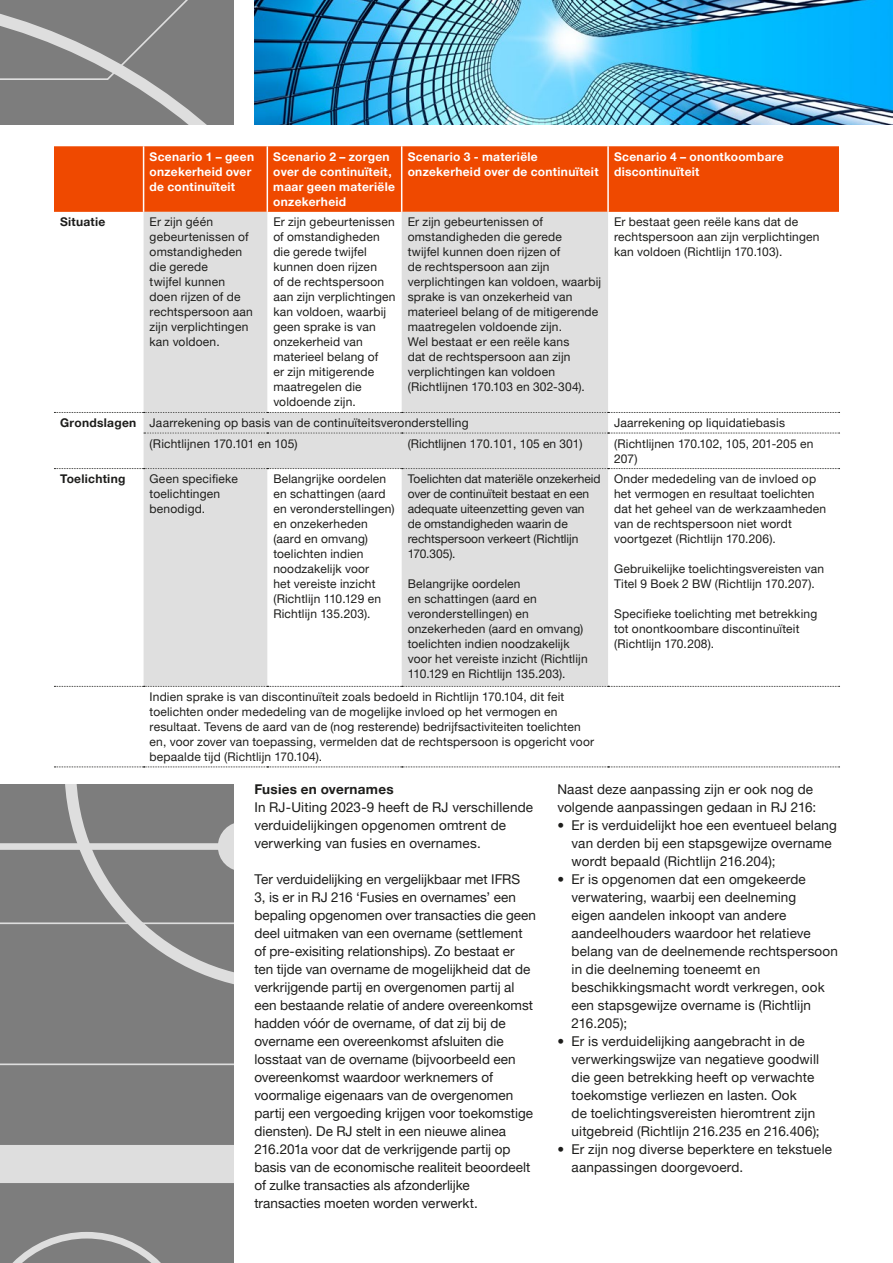
<style>
.page{position:relative;width:893px;height:1263px;background:#fff}
.page>*{position:absolute;margin:0;border:0;box-sizing:border-box;transform-origin:0 0}
.t1{font:13.5px/18px "Helvetica Neue LT Pro";letter-spacing:.005em;color:#1d1d1b}
.t2{font:700 13.5px "Helvetica Neue LT Pro";letter-spacing:.02em;color:#1d1d1b}
.t3{font:12px/15px "Helvetica Neue LT Pro";letter-spacing:.015em;color:#1d1d1b}
.t4{font:700 12px/15px "Helvetica Neue LT Pro";letter-spacing:.025em;color:#fff}
.t5{font:12px/15px "Helvetica Neue LT Pro";letter-spacing:-.005em;color:#1d1d1b}
.t6{font:700 12px "Helvetica Neue LT Pro";letter-spacing:.025em;color:#1d1d1b}
.s1{font-weight:700}
</style>
<div class="page">
<img style="left:254px;top:0;width:639px;height:124px">
<svg style="left:0;top:784px;width:233px;height:479px;background:#8a8a8a"></svg>
<svg style="left:0;top:0;width:233px;height:124px;background:#868686"></svg>
<div style="left:54px;top:146px;width:785px;height:66px;background:#ef4900"></div>
<svg style="left:144px;top:212px;width:464px;height:474px;fill:#dfdfdf"></svg>
<svg style="left:54px;top:412px;width:786px;height:1px"></svg>
<svg style="left:144px;top:433px;width:696px;height:1px"></svg>
<svg style="left:54px;top:468px;width:786px;height:1px"></svg>
<svg style="left:54px;top:686px;width:786px;height:1px"></svg>
<svg style="left:54px;top:766px;width:786px;height:1px"></svg>
<hr style="left:143px;top:146px;width:1px;height:66px;background:#fff">
<hr style="left:267px;top:146px;width:1px;height:66px;background:#fff">
<hr style="left:401px;top:146px;width:1px;height:66px;background:#fff">
<hr style="left:607px;top:146px;width:2px;height:66px;background:#fff">
<p class="t4" style="left:150px;top:149px;width:106px">Scenario 1 – geen onzekerheid over de continuïteit</p>
<p class="t4" style="left:273px;top:149px;width:123px">Scenario 2 – zorgen over de continuïteit, maar geen materiële onzekerheid</p>
<p class="t4" style="left:408px;top:149px;width:192px">Scenario 3 - materiële onzekerheid over de continuïteit</p>
<p class="t4" style="left:614px;top:149px;width:171px">Scenario 4 – onontkoombare discontinuïteit</p>
<p class="t6" style="left:60px;top:215px;width:47px">Situatie</p>
<p class="t3" style="left:150px;top:214px;width:105px">Er zijn géén gebeurtenissen of omstandigheden die gerede<br>twijfel kunnen doen rijzen of de rechtspersoon aan zijn verplichtingen kan voldoen.</p>
<p class="t3" style="left:273px;top:214px;width:124px">Er zijn gebeurtenissen of omstandigheden die gerede twijfel kunnen doen rijzen<br>of de rechtspersoon aan zijn verplichtingen kan voldoen, waarbij geen sprake is van onzekerheid van materieel belang of<br>er zijn mitigerende maatregelen die voldoende zijn.</p>
<p class="t3" style="left:408px;top:214px;width:195px">Er zijn gebeurtenissen of omstandigheden die gerede<br>twijfel kunnen doen rijzen of<br>de rechtspersoon aan zijn verplichtingen kan voldoen, waarbij sprake is van onzekerheid van materieel belang of de mitigerende maatregelen voldoende zijn.<br>Wel bestaat er een reële kans<br>dat de rechtspersoon aan zijn verplichtingen kan voldoen (Richtlijnen 170.103 en 302-304).</p>
<p class="t3" style="left:614px;top:214px;width:207px">Er bestaat geen reële kans dat de rechtspersoon aan zijn verplichtingen kan voldoen (Richtlijn 170.103).</p>
<p class="t3" style="left:60px;top:415px;width:410px"><span class="s1">Grondslagen</span> Jaarrekening op basis van de continuïteitsveronderstelling</p>
<p class="t3" style="left:614px;top:415px;width:172px">Jaarrekening op liquidatiebasis</p>
<p class="t3" style="left:150px;top:435px;width:149px">(Richtlijnen 170.101 en 105)</p>
<p class="t3" style="left:408px;top:435px;width:176px">(Richtlijnen 170.101, 105 en 301)</p>
<p class="t3" style="left:614px;top:435px;width:201px">(Richtlijnen 170.102, 105, 201-205 en<br>207)</p>
<p class="t6" style="left:60px;top:471px;width:67px">Toelichting</p>
<p class="t3" style="left:150px;top:471px;width:90px">Geen specifieke toelichtingen benodigd.</p>
<p class="t3" style="left:273px;top:471px;width:123px">Belangrijke oordelen en schattingen (aard en veronderstellingen) en onzekerheden (aard en omvang) toelichten indien noodzakelijk voor<br>het vereiste inzicht (Richtlijn 110.129 en<br>Richtlijn 135.203).</p>
<p class="t5" style="left:408px;top:471px;width:194px">Toelichten dat materiële onzekerheid over de continuïteit bestaat en een adequate uiteenzetting geven van de omstandigheden waarin de rechtspersoon verkeert (Richtlijn<br>170.305).</p>
<p class="t3" style="left:614px;top:471px;width:214px">Onder mededeling van de invloed op het vermogen en resultaat toelichten dat het geheel van de werkzaamheden van de rechtspersoon niet wordt voortgezet (Richtlijn 170.206).</p>
<p class="t3" style="left:614px;top:561px;width:212px">Gebruikelijke toelichtingsvereisten van<br>Titel 9 Boek 2 BW (Richtlijn 170.207).</p>
<p class="t3" style="left:614px;top:606px;width:205px">Specifieke toelichting met betrekking tot onontkoombare discontinuïteit (Richtlijn 170.208).</p>
<p class="t3" style="left:408px;top:576px;width:181px">Belangrijke oordelen<br>en schattingen (aard en veronderstellingen) en onzekerheden (aard en omvang) toelichten indien noodzakelijk voor het vereiste inzicht (Richtlijn<br>110.129 en Richtlijn 135.203).</p>
<p class="t3" style="left:150px;top:689px;width:446px">Indien sprake is van discontinuïteit zoals bedoeld in Richtlijn 170.104, dit feit toelichten onder mededeling van de mogelijke invloed op het vermogen en resultaat. Tevens de aard van de (nog resterende) bedrijfsactiviteiten toelichten en, voor zover van toepassing, vermelden dat de rechtspersoon is opgericht voor bepaalde tijd (Richtlijn 170.104).</p>
<p class="t2" style="left:254px;top:781px;width:141px">Fusies en overnames</p>
<p class="t1" style="left:254px;top:798px;width:280px">In RJ-Uiting 2023-9 heeft de RJ verschillende verduidelijkingen opgenomen omtrent de verwerking van fusies en overnames.</p>
<p class="t1" style="left:254px;top:870px;width:283px">Ter verduidelijking en vergelijkbaar met IFRS<br>3, is er in RJ 216 ‘Fusies en overnames’ een bepaling opgenomen over transacties die geen deel uitmaken van een overname (settlement of pre-exisiting relationships). Zo bestaat er ten tijde van overname de mogelijkheid dat de verkrijgende partij en overgenomen partij al een bestaande relatie of andere overeenkomst hadden vóór de overname, of dat zij bij de overname een overeenkomst afsluiten die losstaat van de overname (bijvoorbeeld een overeenkomst waardoor werknemers of voormalige eigenaars van de overgenomen partij een vergoeding krijgen voor toekomstige diensten). De RJ stelt in een nieuwe alinea 216.201a voor dat de verkrijgende partij op basis van de economische realiteit beoordeelt of zulke transacties als afzonderlijke transacties moeten worden verwerkt.</p>
<p class="t1" style="left:557px;top:780px;width:260px">Naast deze aanpassing zijn er ook nog de volgende aanpassingen gedaan in RJ 216:</p>
<p class="t1" style="left:572px;top:816px;width:267px;text-indent:-14px">• Er is verduidelijkt hoe een eventueel belang van derden bij een stapsgewijze overname wordt bepaald (Richtlijn 216.204);</p>
<p class="t1" style="left:572px;top:870px;width:268px;text-indent:-14px">• Er is opgenomen dat een omgekeerde verwatering, waarbij een deelneming<br>eigen aandelen inkoopt van andere aandeelhouders waardoor het relatieve belang van de deelnemende rechtspersoon in die deelneming toeneemt en beschikkingsmacht wordt verkregen, ook een stapsgewijze overname is (Richtlijn 216.205);</p>
<p class="t1" style="left:572px;top:1032px;width:250px;text-indent:-14px">• Er is verduidelijking aangebracht in de verwerkingswijze van negatieve goodwill die geen betrekking heeft op verwachte toekomstige verliezen en lasten. Ook<br>de toelichtingsvereisten hieromtrent zijn uitgebreid (Richtlijn 216.235 en 216.406);</p>
<p class="t1" style="left:572px;top:1140px;width:262px;text-indent:-14px">• Er zijn nog diverse beperktere en tekstuele aanpassingen doorgevoerd.</p>
</div>
